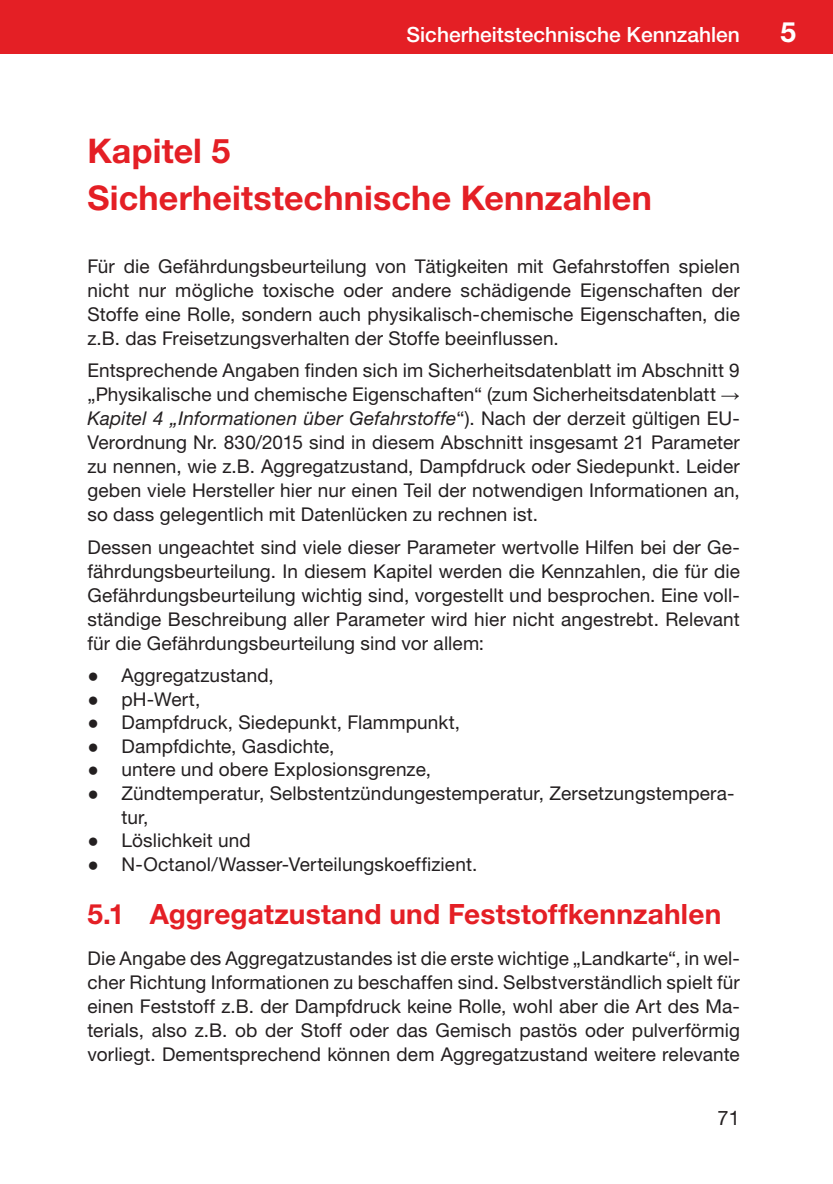
<style>
.page{position:relative;width:833px;height:1184px;background:#fff}
.page>*{position:absolute;margin:0;border:0;box-sizing:border-box;transform-origin:0 0}
.t1{font:700 34px/47.6px "Helvetica Neue LT Std";letter-spacing:.005em;color:#e41f25}
.t2{font:700 28px "Helvetica Neue LT Std";letter-spacing:.005em;color:#e41f25}
.t3{font:700 28px "Helvetica Neue LT Std";color:#fff}
.t4{font:500 21px "Helvetica Neue LT Std";color:#fff}
.t5{font:20px "Helvetica Neue LT Std";color:#231f20}
.t6{font:19px/24px "Helvetica Neue LT Std";letter-spacing:.005em;color:#231f20;text-align:justify}
.s1{font-family:"Arial"}
.s2{font-style:italic}
.s3{font-family:"Times New Roman"}
</style>
<div class="page">
<div style="left:0;top:0;width:832px;height:53px;background:#e41f25"></div>
<p class="t4" style="left:406px;top:22px;width:334px">Sicherheitstechnische Kennzahlen</p>
<h2 class="t3" style="left:780px;top:15px;width:17px">5</h2>
<h1 class="t1" style="left:87px;top:126px;width:565px">Kapitel 5<br>Sicherheitstechnische Kennzahlen</h1>
<p class="t6" style="left:87px;top:254px;width:654px">Für die Gefährdungsbeurteilung von Tätigkeiten mit Gefahrstoffen spielen nicht nur mögliche toxische oder andere schädigende Eigenschaften der Stoffe eine Rolle, sondern auch physikalisch-chemische Eigenschaften, die z.B. das Freisetzungsverhalten der Stoffe beeinflussen.</p>
<p class="t6" style="left:87px;top:358px;width:653px">Entsprechende Angaben finden sich im Sicherheitsdatenblatt im Abschnitt 9 „Physikalische und chemische Eigenschaften“ (zum Sicherheitsdatenblatt <span class="s1">→ </span><span class="s2">Kapitel 4 „Informationen über Gefahrstoffe</span>“). Nach der derzeit gültigen EU-Verordnung Nr. 830/2015 sind in diesem Abschnitt insgesamt 21 Parameter zu nennen, wie z.B. Aggregatzustand, Dampfdruck oder Siedepunkt. Leider geben viele Hersteller hier nur einen Teil der notwendigen Informationen an, so dass gelegentlich mit Datenlücken zu rechnen ist.</p>
<p class="t6" style="left:87px;top:535px;width:654px">Dessen ungeachtet sind viele dieser Parameter wertvolle Hilfen bei der Ge&shy;fährdungsbeurteilung. In diesem Kapitel werden die Kennzahlen, die für die Gefährdungsbeurteilung wichtig sind, vorgestellt und besprochen. Eine voll&shy;ständige Beschreibung aller Parameter wird hier nicht angestrebt. Relevant für die Gefährdungsbeurteilung sind vor allem:</p>
<p class="t6" style="left:87px;top:663px;width:188px"><span class="s3">●</span> Aggregatzustand,</p>
<p class="t6" style="left:87px;top:687px;width:114px"><span class="s3">●</span> pH-Wert,</p>
<p class="t6" style="left:87px;top:710px;width:374px"><span class="s3">●</span> Dampfdruck, Siedepunkt, Flammpunkt,</p>
<p class="t6" style="left:87px;top:734px;width:248px"><span class="s3">●</span> Dampfdichte, Gasdichte,</p>
<p class="t6" style="left:87px;top:757px;width:345px"><span class="s3">●</span> untere und obere Explosionsgrenze,</p>
<p class="t6" style="left:121px;top:781px;width:614px;text-indent:-34px"><span class="s3">●</span> Zündtemperatur, Selbstentzündungestemperatur, Zersetzungstempera&shy;tur,</p>
<p class="t6" style="left:87px;top:828px;width:165px"><span class="s3">●</span> Löslichkeit und</p>
<p class="t6" style="left:87px;top:852px;width:391px"><span class="s3">●</span> N-Octanol/Wasser-Verteilungskoeffizient.</p>
<h2 class="t2" style="left:87px;top:896px;width:635px">5.1 Aggregatzustand und Feststoffkennzahlen</h2>
<p class="t6" style="left:87px;top:946px;width:654px">Die Angabe des Aggregatzustandes ist die erste wichtige „Landkarte“, in wel&shy;cher Richtung Informationen zu beschaffen sind. Selbstverständlich spielt für einen Feststoff z.B. der Dampfdruck keine Rolle, wohl aber die Art des Ma&shy;terials, also z.B. ob der Stoff oder das Gemisch pastös oder pulverförmig vorliegt. Dementsprechend können dem Aggregatzustand weitere relevante</p>
<p class="t5" style="left:717px;top:1106px;width:24px">71</p>
</div>
